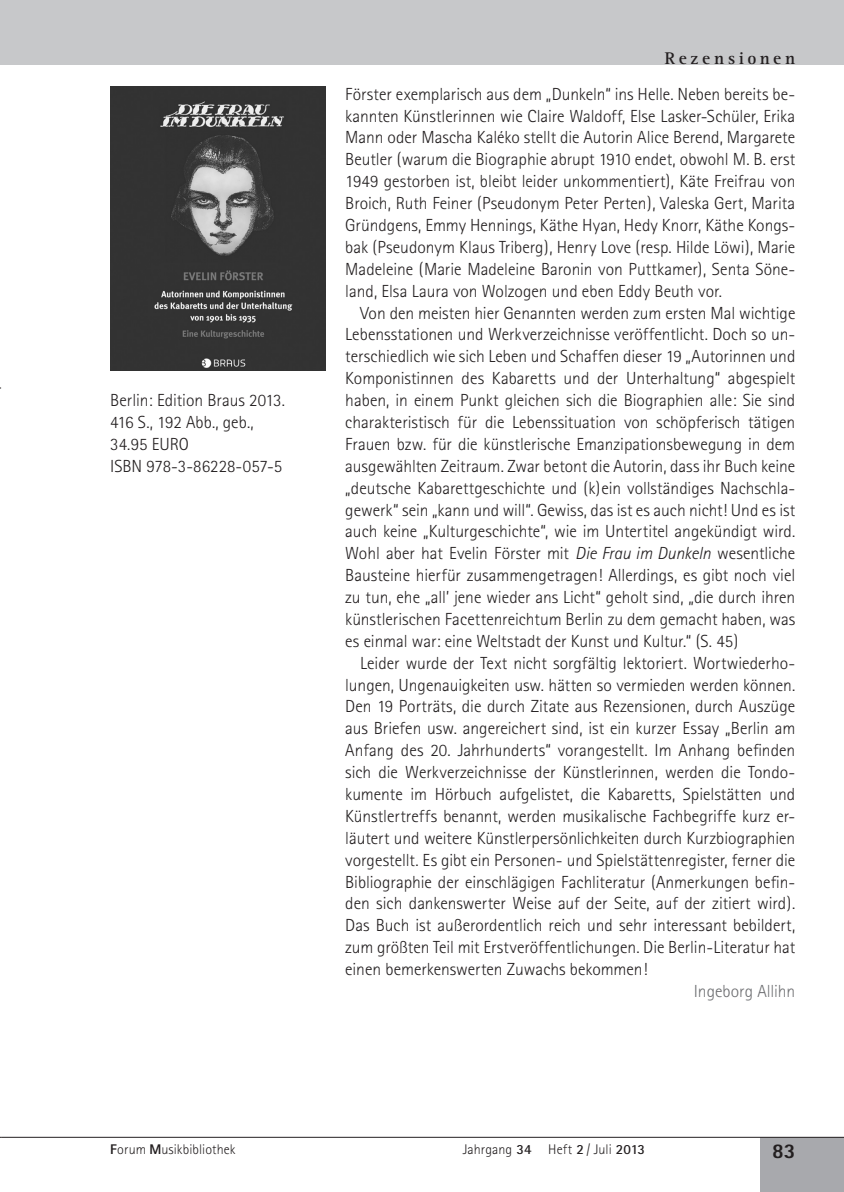
<style>
.page{position:relative;width:844px;height:1192px;background:#fff}
.page>*{position:absolute;margin:0;border:0;box-sizing:border-box;transform-origin:0 0}
.t1{font:800 21px "Rotis Sans Serif";color:#231f20}
.t2{font:300 17.5px/21.9px "Rotis Sans Serif";letter-spacing:-.005em;color:#231f20;text-align:justify}
.t3{font:300 17.5px "Rotis Sans Serif";letter-spacing:-.005em;color:#6c6d70}
.t4{font:700 17.5px "Rotis Serif";letter-spacing:.205em;color:#231f20}
.t5{font:300 14px "Rotis Sans Serif";letter-spacing:.005em;color:#231f20}
.s1{font-style:italic}
.s2{font-weight:800}
.s3{font-weight:700}
</style>
<div class="page">
<div style="left:760px;top:1137px;width:83px;height:54px;background:#a8a9ad"></div>
<hr style="left:0;top:0;width:1px;height:64px;background:#c7c8ca">
<div style="left:1px;top:0;width:842px;height:64px;background:#c7c8ca"></div>
<hr style="left:1px;top:1136px;width:842px;height:1px;background:#231f20">
<img style="left:110px;top:86px;width:215px;height:285px">
<p class="t2" style="left:110px;top:389px;width:176px;text-align:left">Berlin: Edition Braus 2013.<br>416 S., 192 Abb., geb.,<br>34.95 EURO<br>ISBN 978-3-86228-057-5</p>
<p class="t4" style="left:664px;top:48px;width:132px">Rezensionen</p>
<p class="t2" style="left:345px;top:83px;width:451px">Förster exemplarisch aus dem „Dunkeln“ ins Helle. Neben bereits be&shy;kannten Künstlerinnen wie Claire Waldoff, Else Lasker-Schüler, Erika Mann oder Mascha Kaléko stellt die Autorin Alice Berend, Margarete Beutler (warum die Biographie abrupt 1910 endet, obwohl M. B. erst 1949 gestorben ist, bleibt leider unkommentiert), Käte Freifrau von Broich, Ruth Feiner (Pseudonym Peter Perten), Valeska Gert, Marita Gründgens, Emmy Hennings, Käthe Hyan, Hedy Knorr, Käthe Kongs&shy;bak (Pseudonym Klaus Triberg), Henry Love (resp. Hilde Löwi), Marie Madeleine (Marie Madeleine Baronin von Puttkamer), Senta Söne&shy;land, Elsa Laura von Wolzogen und eben Eddy Beuth vor.</p>
<p class="t2" style="left:345px;top:302px;width:451px;text-indent:15px">Von den meisten hier Genannten werden zum ersten Mal wichtige Lebensstationen und Werkverzeichnisse veröffentlicht. Doch so un&shy;terschiedlich wie sich Leben und Schaffen dieser 19 „Autorinnen und Komponistinnen des Kabaretts und der Unterhaltung“ abgespielt haben, in einem Punkt gleichen sich die Biographien alle: Sie sind charakteristisch für die Lebenssituation von schöpferisch tätigen Frauen bzw. für die künstlerische Emanzipationsbewegung in dem ausgewählten Zeitraum. Zwar betont die Autorin, dass ihr Buch keine „deutsche Kabarettgeschichte und (k)ein vollständiges Nachschla&shy;gewerk“ sein „kann und will“. Gewiss, das ist es auch nicht! Und es ist auch keine „Kulturgeschichte“, wie im Untertitel angekündigt wird.<br>Wohl aber hat Evelin Förster mit <span class="s1">Die Frau im Dunkeln</span> wesentliche Bausteine hierfür zusammengetragen! Allerdings, es gibt noch viel zu tun, ehe „all’ jene wieder ans Licht“ geholt sind, „die durch ihren künstlerischen Facettenreichtum Berlin zu dem gemacht haben, was es einmal war: eine Weltstadt der Kunst und Kultur.“ (S. 45)</p>
<p class="t2" style="left:345px;top:652px;width:451px;text-indent:15px">Leider wurde der Text nicht sorgfältig lektoriert. Wortwiederho&shy;lungen, Ungenauigkeiten usw. hätten so vermieden werden können.<br>Den 19 Porträts, die durch Zitate aus Rezensionen, durch Auszüge aus Briefen usw. angereichert sind, ist ein kurzer Essay „Berlin am Anfang des 20. Jahrhunderts“ vorangestellt. Im Anhang befinden sich die Werkverzeichnisse der Künstlerinnen, werden die Tondo&shy;kumente im Hörbuch aufgelistet, die Kabaretts, Spielstätten und Künstlertreffs benannt, werden musikalische Fachbegriffe kurz er&shy;läutert und weitere Künstlerpersönlichkeiten durch Kurzbiographien vorgestellt. Es gibt ein Personen- und Spielstättenregister, ferner die Bibliographie der einschlägigen Fachliteratur (Anmerkungen befin&shy;den sich dankenswerter Weise auf der Seite, auf der zitiert wird).<br>Das Buch ist außerordentlich reich und sehr interessant bebildert, zum größten Teil mit Erstveröffentlichungen. Die Berlin-Literatur hat einen bemerkenswerten Zuwachs bekommen!</p>
<p class="t3" style="left:693px;top:981px;width:103px">Ingeborg Allihn</p>
<p class="t5" style="left:110px;top:1140px;width:127px"><span class="s2">F</span>orum <span class="s2">M</span>usikbibliothek</p>
<p class="t5" style="left:462px;top:1140px;width:184px">Jahrgang <span class="s3">34</span> Heft <span class="s3">2</span> / Juli <span class="s3">2013</span></p>
<p class="t1" style="left:772px;top:1137px;width:25px">83</p>
</div>
